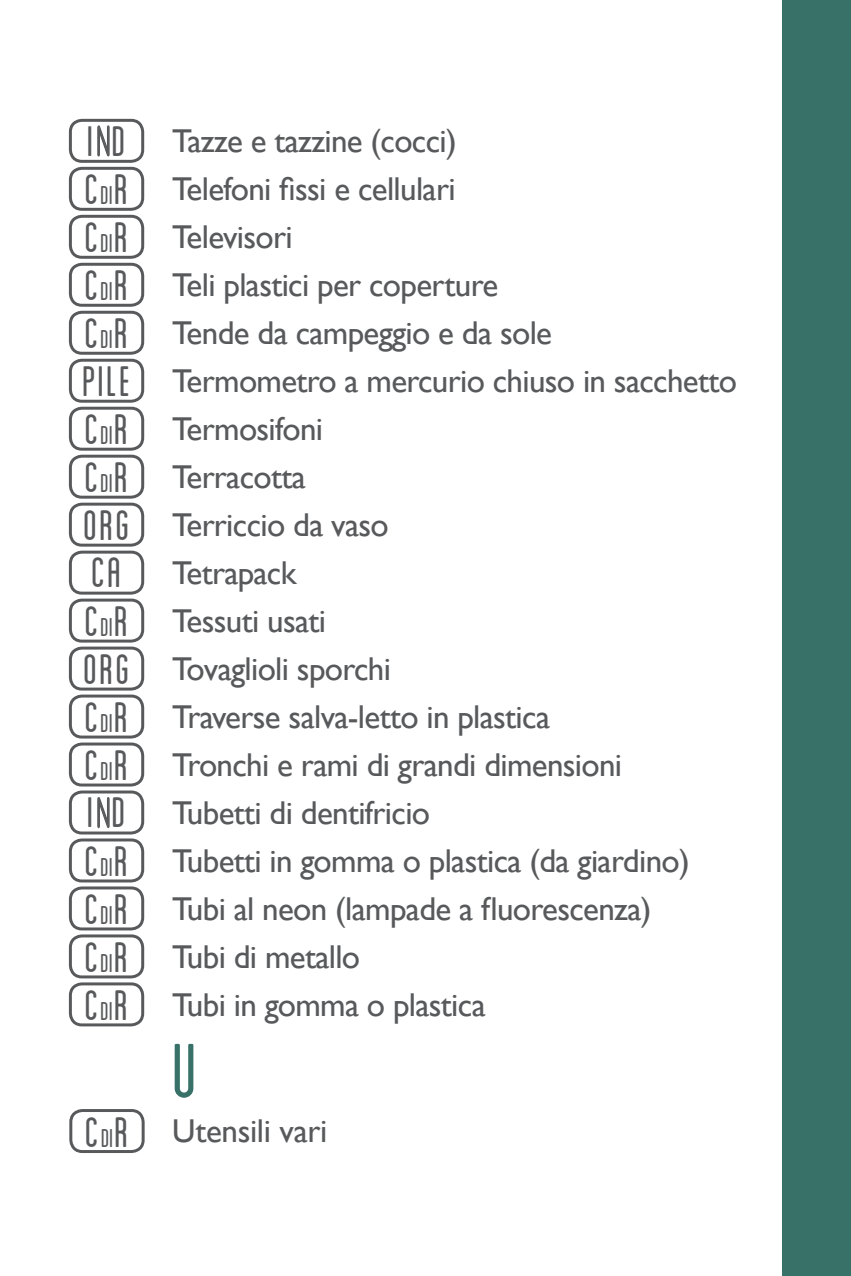
<style>
.page{position:relative;width:851px;height:1276px;background:#fff}
.page>*{position:absolute;margin:0;border:0;box-sizing:border-box;transform-origin:0 0}
.t1{font:condensed 81px "Blanch";color:#387167}
.t2{font:condensed 44.7px/48px "Blanch";letter-spacing:.05em;color:#58595b}
.t3{font:33px/48px "Gill Sans";letter-spacing:-.02em;color:#58595b}
.s1{font-family:"Gotham Rounded";font-stretch:normal;font-size:42px}
.s2{font-size:27px}
</style>
<div class="page">
<div style="left:782px;top:0;width:68px;height:1276px;background:#387167"></div>
<div style="left:69px;top:503px;width:75px;height:43px;border:3px solid #58595b;border-radius:12px"></div>
<div style="left:69px;top:646px;width:75px;height:44px;border:3px solid #58595b;border-radius:12px"></div>
<div style="left:69px;top:359px;width:75px;height:44px;border:3px solid #58595b;border-radius:12px"></div>
<div style="left:69px;top:167px;width:75px;height:44px;border:3px solid #58595b;border-radius:12px"></div>
<div style="left:69px;top:215px;width:75px;height:44px;border:3px solid #58595b;border-radius:12px"></div>
<div style="left:69px;top:263px;width:75px;height:44px;border:3px solid #58595b;border-radius:12px"></div>
<div style="left:69px;top:311px;width:75px;height:44px;border:3px solid #58595b;border-radius:12px"></div>
<div style="left:69px;top:407px;width:75px;height:44px;border:3px solid #58595b;border-radius:12px"></div>
<div style="left:69px;top:455px;width:75px;height:44px;border:3px solid #58595b;border-radius:12px"></div>
<div style="left:69px;top:598px;width:75px;height:44px;border:3px solid #58595b;border-radius:12px"></div>
<div style="left:69px;top:694px;width:75px;height:44px;border:3px solid #58595b;border-radius:12px"></div>
<div style="left:69px;top:742px;width:75px;height:44px;border:3px solid #58595b;border-radius:12px"></div>
<div style="left:69px;top:838px;width:75px;height:44px;border:3px solid #58595b;border-radius:12px"></div>
<div style="left:69px;top:886px;width:75px;height:44px;border:3px solid #58595b;border-radius:12px"></div>
<div style="left:69px;top:934px;width:75px;height:44px;border:3px solid #58595b;border-radius:12px"></div>
<div style="left:69px;top:982px;width:75px;height:44px;border:3px solid #58595b;border-radius:12px"></div>
<div style="left:69px;top:1109px;width:76px;height:44px;border:3px solid #58595b;border-radius:12px"></div>
<svg style="left:97px;top:125px;width:13px;height:32px"></svg>
<div style="left:69px;top:119px;width:75px;height:44px;border:3px solid #58595b;border-radius:12px"></div>
<svg style="left:97px;top:797px;width:13px;height:32px"></svg>
<div style="left:69px;top:790px;width:75px;height:44px;border:3px solid #58595b;border-radius:12px"></div>
<div style="left:69px;top:550px;width:75px;height:44px;border:3px solid #58595b;border-radius:12px"></div>
<h2 class="t2" style="left:87px;top:115px;width:40px">I<span class="s1">n</span>D</h2>
<h2 class="t2" style="left:85px;top:164px;width:45px;text-align:justify">C<span class="s2">DI</span>R C<span class="s2">DI</span>R C<span class="s2">DI</span>R C<span class="s2">DI</span>R</h2>
<h2 class="t2" style="left:82px;top:356px;width:50px">PILE</h2>
<h2 class="t2" style="left:85px;top:404px;width:45px">C<span class="s2">DI</span>R<br>C<span class="s2">DI</span>R</h2>
<h2 class="t2" style="left:83px;top:500px;width:48px">ORG</h2>
<h2 class="t2" style="left:92px;top:547px;width:31px">CA</h2>
<h2 class="t2" style="left:85px;top:572px;width:45px;line-height:96px">C<span class="s2">DI</span>R<br>C<span class="s2">DI</span>R</h2>
<h2 class="t2" style="left:85px;top:716px;width:45px;line-height:96px">C<span class="s2">DI</span>R<br>C<span class="s2">DI</span>R</h2>
<h2 class="t2" style="left:85px;top:883px;width:45px;text-align:justify">C<span class="s2">DI</span>R C<span class="s2">DI</span>R C<span class="s2">DI</span>R</h2>
<h2 class="t2" style="left:83px;top:644px;width:48px">ORG</h2>
<h2 class="t2" style="left:87px;top:787px;width:40px">I<span class="s1">n</span>D</h2>
<h2 class="t2" style="left:85px;top:1106px;width:45px">C<span class="s2">DI</span>R</h2>
<p class="t3" style="left:172px;top:116px;width:566px">Tazze e tazzine (cocci)<br>Telefoni fissi e cellulari<br>Televisori<br>Teli plastici per coperture<br>Tende da campeggio e da sole<br>Termometro a mercurio chiuso in sacchetto<br>Termosifoni<br>Terracotta<br>Terriccio da vaso<br>Tetrapack<br>Tessuti usati<br>Tovaglioli sporchi<br>Traverse salva-letto in plastica<br>Tronchi e rami di grandi dimensioni<br>Tubetti di dentifricio<br>Tubetti in gomma o plastica (da giardino)<br>Tubi al neon (lampade a fluorescenza)<br>Tubi di metallo<br>Tubi in gomma o plastica</p>
<h1 class="t1" style="left:172px;top:1027px;width:27px">U</h1>
<p class="t3" style="left:172px;top:1106px;width:157px">Utensili vari</p>
</div>
